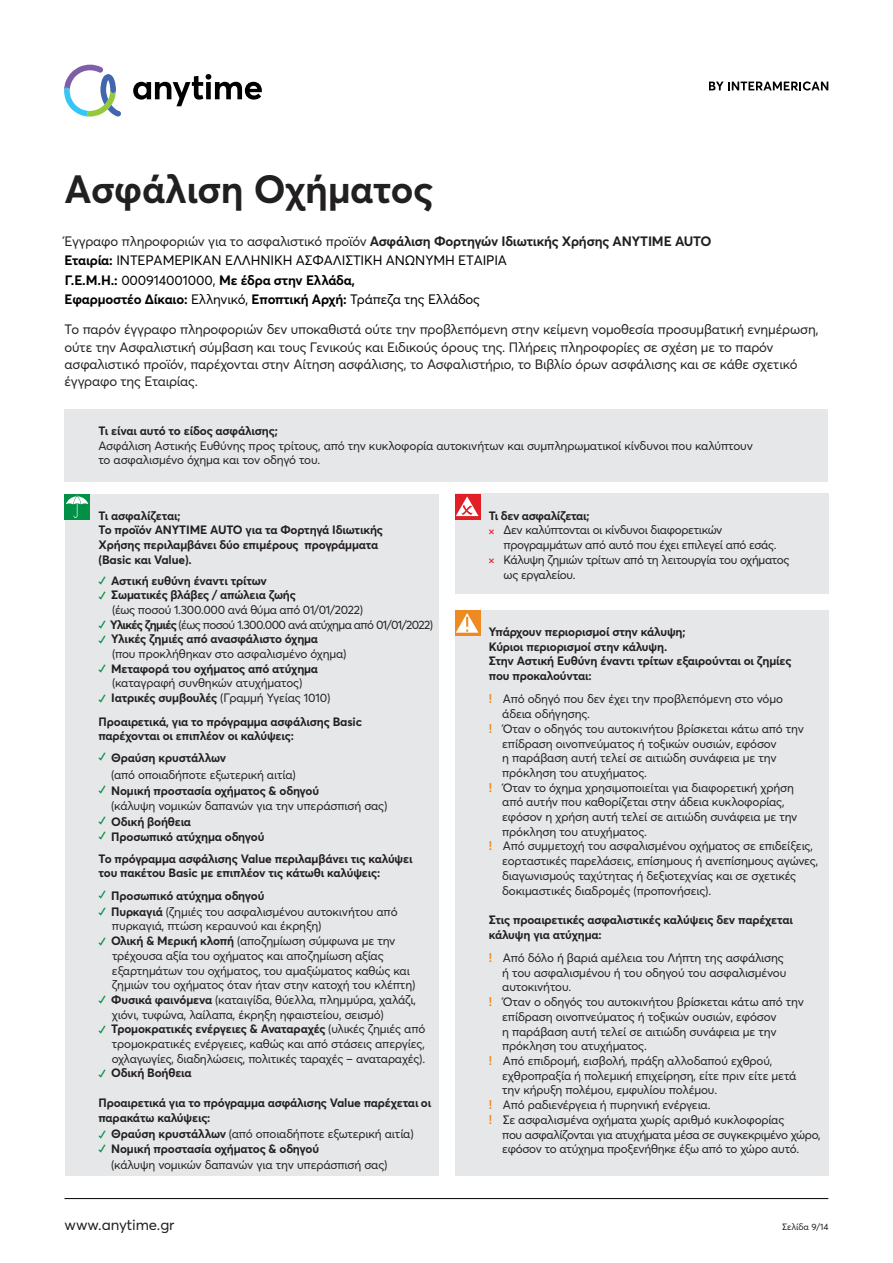
<style>
.page{position:relative;width:893px;height:1263px;background:#fff}
.page>*{position:absolute;margin:0;border:0;box-sizing:border-box;transform-origin:0 0}
.t1{font:700 39px "Anytime Sans";letter-spacing:-.01em;color:#221f20}
.t2{font:15px "Anytime Sans";color:#221f20}
.t3{font:13.5px/17.2px "Anytime Sans";letter-spacing:-.01em;color:#221f20}
.t4{font:13.5px/19.5px "Anytime Sans";letter-spacing:-.01em;color:#000}
.t5{font:700 13.5px "Anytime Sans";letter-spacing:-.01em;color:#221f20}
.t6{font:12px/14.7px "Anytime Sans";letter-spacing:-.015em;color:#221f20}
.t7{font:700 12px/14.7px "Anytime Sans";letter-spacing:-.01em;color:#221f20}
.t8{font:12px "Anytime Sans";letter-spacing:-.05em;color:#221f20}
.t9{font:9px "Anytime Sans";letter-spacing:-.01em;color:#221f20}
.s1{font-weight:400}
.s2{font-weight:700}
.s3{color:#029046}
.s4{font-weight:700;color:#029046}
.s5{font-size:15px;color:#e21e26}
.s6{font-weight:700;color:#ee8a22}
</style>
<div class="page">
<div style="left:455px;top:494px;width:373px;height:100px;background:#e6e7e8"></div>
<div style="left:65px;top:494px;width:373px;height:681px;background:#e6e7e8"></div>
<div style="left:455px;top:610px;width:373px;height:565px;background:#e6e7e8"></div>
<div style="left:64px;top:494px;width:26px;height:25px;background:#029046"></div>
<svg style="left:66px;top:495px;width:22px;height:23px"></svg>
<svg style="left:455px;top:494px;width:25px;height:25px"></svg>
<svg style="left:456px;top:496px;width:22px;height:20px"></svg>
<div style="left:455px;top:610px;width:25px;height:26px;background:#ee8a22"></div>
<svg style="left:456px;top:613px;width:22px;height:20px"></svg>
<div style="left:64px;top:409px;width:764px;height:73px;background:#e6e7e8"></div>
<hr style="left:64px;top:1198px;width:764px;height:1px;background:#000">
<svg style="left:709px;top:81px;width:119px;height:9px"></svg>
<svg style="left:133px;top:74px;width:129px;height:32px"></svg>
<svg style="left:64px;top:65px;width:57px;height:52px"></svg>
<h1 class="t1" style="left:65px;top:162px;width:370px">Ασφάλιση Οχήματος</h1>
<p class="t5" style="left:65px;top:231px;width:648px"><span class="s1">Έγγραφο πληροφοριών για το ασφαλιστικό προϊόν</span> Ασφάλιση Φορτηγών Ιδιωτικής Χρήσης ΑΝΥΤΙΜΕ AUTO</p>
<p class="t4" style="left:65px;top:250px;width:444px"><span class="s2">Εταιρία:</span> ΙΝΤΕΡΑΜΕΡΙΚΑΝ ΕΛΛΗΝΙΚΗ ΑΣΦΑΛΙΣΤΙΚΗ ΑΝΩΝΥΜΗ ΕΤΑΙΡΙΑ<br><span class="s2">Γ.Ε.Μ.Η.:</span> 000914001000, <span class="s2">Με έδρα στην Ελλάδα,<br>Εφαρμοστέο Δίκαιο:</span> Ελληνικό, <span class="s2">Εποπτική Αρχή:</span> Τράπεζα της Ελλάδος</p>
<p class="t3" style="left:65px;top:320px;width:755px">Το παρόν έγγραφο πληροφοριών δεν υποκαθιστά ούτε την προβλεπόμενη στην κείμενη νομοθεσία προσυμβατική ενημέρωση, ούτε την Aσφαλιστική σύμβαση και τους Γενικούς και Ειδικούς όρους της. Πλήρεις πληροφορίες σε σχέση με το παρόν ασφαλιστικό προϊόν, παρέχονται στην Αίτηση ασφάλισης, το Ασφαλιστήριο, το Βιβλίο όρων ασφάλισης και σε κάθε σχετικό έγγραφο της Εταιρίας.</p>
<p class="t7" style="left:98px;top:423px;width:181px">Τι είναι αυτό το είδος ασφάλισης;</p>
<p class="t6" style="left:98px;top:438px;width:656px">Ασφάλιση Αστικής Ευθύνης προς τρίτους, από την κυκλοφορία αυτοκινήτων και συμπληρωματικοί κίνδυνοι που καλύπτουν το ασφαλισμένο όχημα και τον οδηγό του.</p>
<p class="t7" style="left:98px;top:507px;width:286px">Τι ασφαλίζεται;<br>Το προϊόν ANYTIME AUTO για τα Φορτηγά Ιδιωτικής<br>Χρήσης περιλαμβάνει δύο επιμέρους προγράμματα (Basic και Value).</p>
<p class="t7" style="left:98px;top:572px;width:170px"><span class="s3">✓</span> Αστική ευθύνη έναντι τρίτων</p>
<p class="t6" style="left:112px;top:587px;width:253px;text-indent:-14px"><span class="s4">✓</span> <span class="s2">Σωματικές βλάβες / απώλεια ζωής<br></span>(έως ποσού 1.300.000 ανά θύμα από 01/01/2022)</p>
<p class="t8" style="left:98px;top:616px;width:336px"><span class="s4">✓</span> <span class="s2">Υλικές ζημιές</span> (έως ποσού 1.300.000 ανά ατύχημα από 01/01/2022)</p>
<p class="t6" style="left:112px;top:631px;width:236px;text-indent:-14px"><span class="s4">✓</span> <span class="s2">Υλικές ζημιές από ανασφάλιστο όχημα<br></span>(που προκλήθηκαν στο ασφαλισμένο όχημα)</p>
<p class="t7" style="left:99px;top:660px;width:221px;text-align:center"><span class="s3">✓</span> Μεταφορά του οχήματος από ατύχημα <span class="s1">(καταγραφή συνθηκών ατυχήματος)</span></p>
<p class="t7" style="left:99px;top:686px;width:265px;line-height:23.4px"><span class="s3">✓</span> Ιατρικές συμβουλές <span class="s1">(Γραμμή Υγείας 1010)<br></span>Προαιρετικά, για το πρόγραμμα ασφάλισης Basic</p>
<p class="t7" style="left:98px;top:728px;width:197px">παρέχονται οι επιπλέον οι καλύψεις:</p>
<p class="t6" style="left:111px;top:750px;width:186px;line-height:16.2px;text-indent:-13px"><span class="s4">✓</span> <span class="s2">Θραύση κρυστάλλων<br></span>(από οποιαδήποτε εξωτερική αιτία)</p>
<p class="t6" style="left:111px;top:783px;width:278px;text-indent:-13px"><span class="s4">✓</span> <span class="s2">Νομική προστασία οχήματος &amp; οδηγού<br></span>(κάλυψη νομικών δαπανών για την υπεράσπισή σας)</p>
<p class="t7" style="left:98px;top:814px;width:94px"><span class="s3">✓</span> Οδική βοήθεια</p>
<p class="t7" style="left:98px;top:825px;width:316px;line-height:21.9px"><span class="s3">✓</span> Προσωπικό ατύχημα οδηγού<br>Το πρόγραμμα ασφάλισης Value περιλαμβάνει τις καλύψει</p>
<p class="t7" style="left:98px;top:865px;width:283px">του πακέτου Basic με επιπλέον τις κάτωθι καλύψεις:</p>
<p class="t7" style="left:98px;top:887px;width:167px"><span class="s3">✓</span> Προσωπικό ατύχημα οδηγού</p>
<p class="t6" style="left:112px;top:904px;width:287px;text-indent:-13px"><span class="s4">✓</span> <span class="s2">Πυρκαγιά</span> (ζημιές του ασφαλισμένου αυτοκινήτου από πυρκαγιά, πτώση κεραυνού και έκρηξη)</p>
<p class="t6" style="left:112px;top:933px;width:305px;text-indent:-13px"><span class="s4">✓</span> <span class="s2">Ολική &amp; Μερική κλοπή</span> (αποζημίωση σύμφωνα με την τρέχουσα αξία του οχήματος και αποζημίωση αξίας εξαρτημάτων του οχήματος, του αμαξώματος καθώς και ζημιών του οχήματος όταν ήταν στην κατοχή του κλέπτη)</p>
<p class="t6" style="left:112px;top:992px;width:306px;text-indent:-14px"><span class="s4">✓</span> <span class="s2">Φυσικά φαινόμενα</span> (καταιγίδα, θύελλα, πλημμύρα, χαλάζι, χιόνι, τυφώνα, λαίλαπα, έκρηξη ηφαιστείου, σεισμό)</p>
<p class="t6" style="left:112px;top:1021px;width:315px;text-align:justify;text-indent:-14px"><span class="s4">✓</span> <span class="s2">Τρομοκρατικές ενέργειες &amp; Αναταραχές</span> (υλικές ζημιές από τρομοκρατικές ενέργειες, καθώς και από στάσεις απεργίες, οχλαγωγίες, διαδηλώσεις, πολιτικές ταραχές – αναταραχές).</p>
<p class="t7" style="left:98px;top:1065px;width:95px"><span class="s3">✓</span> Οδική Βοήθεια</p>
<p class="t7" style="left:98px;top:1095px;width:334px">Προαιρετικά για το πρόγραμμα ασφάλισης Value παρέχεται οι παρακάτω καλύψεις:</p>
<p class="t6" style="left:98px;top:1126px;width:317px"><span class="s4">✓</span> <span class="s2">Θραύση κρυστάλλων</span> (από οποιαδήποτε εξωτερική αιτία)</p>
<p class="t6" style="left:111px;top:1140px;width:278px;line-height:16.5px;text-indent:-13px"><span class="s4">✓</span> <span class="s2">Νομική προστασία οχήματος &amp; οδηγού<br></span>(κάλυψη νομικών δαπανών για την υπεράσπισή σας)</p>
<p class="t7" style="left:489px;top:507px;width:102px">Τι δεν ασφαλίζεται;</p>
<p class="t6" style="left:489px;top:522px;width:235px"><span class="s5">✕</span> Δεν καλύπτονται οι κίνδυνοι διαφορετικών</p>
<p class="t6" style="left:504px;top:537px;width:275px">προγραμμάτων από αυτό που έχει επιλεγεί από εσάς.</p>
<p class="t6" style="left:489px;top:552px;width:302px"><span class="s5">✕</span> Κάλυψη ζημιών τρίτων από τη λειτουργία του οχήματος</p>
<p class="t6" style="left:504px;top:566px;width:74px">ως εργαλείου.</p>
<p class="t7" style="left:489px;top:624px;width:304px">Υπάρχουν περιορισμοί στην κάλυψη;<br>Κύριοι περιορισμοί στην κάλυψη.<br>Στην Αστική Ευθύνη έναντι τρίτων εξαιρούνται οι ζημίες που προκαλούνται:</p>
<p class="t6" style="left:489px;top:691px;width:296px"><span class="s6">!</span> Από οδηγό που δεν έχει την προβλεπόμενη στο νόμο</p>
<p class="t6" style="left:502px;top:706px;width:89px">άδεια οδήγησης.</p>
<p class="t6" style="left:489px;top:721px;width:317px"><span class="s6">!</span> Όταν ο οδηγός του αυτοκινήτου βρίσκεται κάτω από την</p>
<p class="t6" style="left:502px;top:735px;width:276px">επίδραση οινοπνεύματος ή τοξικών ουσιών, εφόσον</p>
<p class="t6" style="left:502px;top:750px;width:276px">η παράβαση αυτή τελεί σε αιτιώδη συνάφεια με την</p>
<p class="t6" style="left:502px;top:765px;width:146px">πρόκληση του ατυχήματος.</p>
<p class="t6" style="left:489px;top:780px;width:307px"><span class="s6">!</span> Όταν το όχημα χρησιμοποιείται για διαφορετική χρήση</p>
<p class="t6" style="left:502px;top:794px;width:284px">από αυτήν που καθορίζεται στην άδεια κυκλοφορίας,</p>
<p class="t6" style="left:502px;top:809px;width:297px">εφόσον η χρήση αυτή τελεί σε αιτιώδη συνάφεια με την</p>
<p class="t6" style="left:502px;top:824px;width:146px">πρόκληση του ατυχήματος.</p>
<p class="t6" style="left:489px;top:838px;width:326px"><span class="s6">!</span> Από συμμετοχή του ασφαλισμένου οχήματος σε επιδείξεις,</p>
<p class="t6" style="left:502px;top:853px;width:318px">εορταστικές παρελάσεις, επίσημους ή ανεπίσημους αγώνες,</p>
<p class="t6" style="left:502px;top:868px;width:296px">διαγωνισμούς ταχύτητας ή δεξιοτεχνίας και σε σχετικές</p>
<p class="t6" style="left:502px;top:882px;width:211px">δοκιμαστικές διαδρομές (προπονήσεις).</p>
<p class="t7" style="left:489px;top:912px;width:306px">Στις προαιρετικές ασφαλιστικές καλύψεις δεν παρέχεται κάλυψη για ατύχημα:</p>
<p class="t6" style="left:489px;top:950px;width:297px"><span class="s6">!</span> Από δόλο ή βαριά αμέλεια του Λήπτη της ασφάλισης</p>
<p class="t6" style="left:502px;top:965px;width:286px">ή του ασφαλισμένου ή του οδηγού του ασφαλισμένου</p>
<p class="t6" style="left:502px;top:979px;width:71px">αυτοκινήτου.</p>
<p class="t6" style="left:489px;top:994px;width:317px"><span class="s6">!</span> Όταν ο οδηγός του αυτοκινήτου βρίσκεται κάτω από την</p>
<p class="t6" style="left:502px;top:1009px;width:276px">επίδραση οινοπνεύματος ή τοξικών ουσιών, εφόσον</p>
<p class="t6" style="left:502px;top:1023px;width:276px">η παράβαση αυτή τελεί σε αιτιώδη συνάφεια με την</p>
<p class="t6" style="left:502px;top:1038px;width:146px">πρόκληση του ατυχήματος.</p>
<p class="t6" style="left:489px;top:1053px;width:285px"><span class="s6">!</span> Από επιδρομή, εισβολή, πράξη αλλοδαπού εχθρού,</p>
<p class="t6" style="left:502px;top:1068px;width:296px">εχθροπραξία ή πολεμική επιχείρηση, είτε πριν είτε μετά</p>
<p class="t6" style="left:502px;top:1082px;width:216px">την κήρυξη πολέμου, εμφυλίου πολέμου.</p>
<p class="t6" style="left:489px;top:1097px;width:223px"><span class="s6">!</span> Από ραδιενέργεια ή πυρηνική ενέργεια.</p>
<p class="t6" style="left:489px;top:1112px;width:297px"><span class="s6">!</span> Σε ασφαλισμένα οχήματα χωρίς αριθμό κυκλοφορίας</p>
<p class="t6" style="left:502px;top:1126px;width:320px">που ασφαλίζονται για ατυχήματα μέσα σε συγκεκριμένο χώρο,</p>
<p class="t6" style="left:502px;top:1141px;width:298px">εφόσον το ατύχημα προξενήθηκε έξω από το χώρο αυτό.</p>
<p class="t2" style="left:65px;top:1214px;width:111px">www.anytime.gr</p>
<p class="t9" style="left:782px;top:1221px;width:48px">Σελίδα 9/14</p>
</div>
